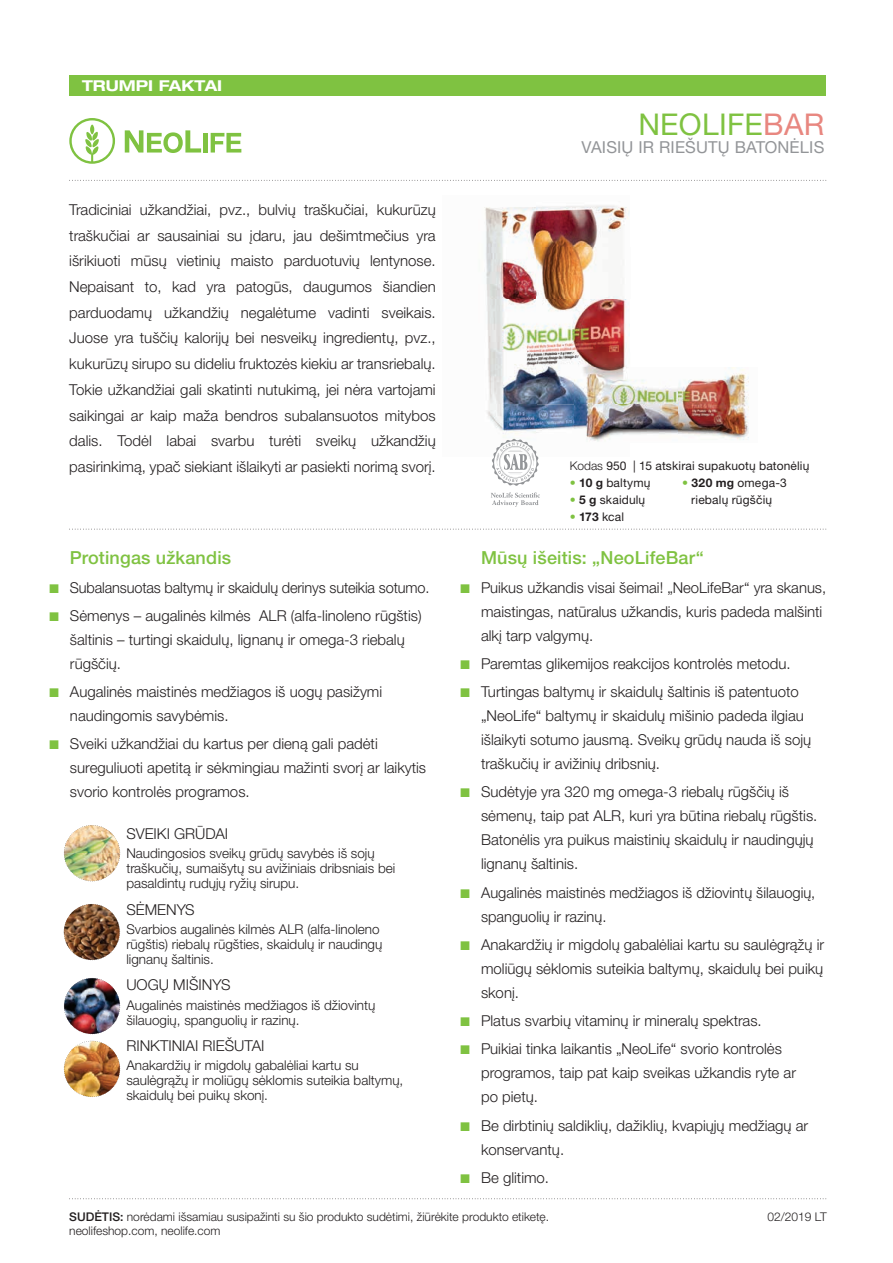
<style>
.page{position:relative;width:893px;height:1263px;background:#fff}
.page>*{position:absolute;margin:0;border:0;box-sizing:border-box;transform-origin:0 0}
.t1{font:30px "Helvetica Neue LTW1 G";letter-spacing:.01em;color:#7fc241}
.t2{font:500 18px "Helvetica Neue LTW1 G";letter-spacing:.01em;color:#7fc241}
.t3{font:16.5px "Helvetica Neue LTW1 G";letter-spacing:.01em;color:#939598}
.t4{font:300 15px/24px "Helvetica Neue LTW1 G";color:#231f20}
.t5{font:700 expanded 15px "Helvetica Neue LTW1 G";color:#fff}
.t6{font:300 13.5px/15px "Helvetica Neue LTW1 G";color:#231f20}
.t7{font:300 12px "Helvetica Neue LTW1 G";color:#231f20}
.t8{font:12px "Helvetica Neue LTW1 G";letter-spacing:.015em;color:#231f20}
.s1{color:#e88780}
.s2{font-weight:300}
.s3{color:#7fc241}
.s4{font-weight:700}
.s5{font-weight:500}
</style>
<div class="page">
<svg style="left:69px;top:118px;width:46px;height:46px"></svg>
<svg style="left:125px;top:130px;width:76px;height:23px"></svg>
<hr style="left:203px;top:133px;width:4px;height:20px;background:#7fc241">
<svg style="left:211px;top:133px;width:30px;height:20px"></svg>
<div style="left:69px;top:75px;width:757px;height:21px;background:#7fc241"></div>
<svg style="left:69px;top:180px;width:757px;height:1px"></svg>
<svg style="left:69px;top:1198px;width:757px;height:1px"></svg>
<img style="left:484px;top:205px;width:146px;height:234px">
<svg style="left:491px;top:492px;width:49px;height:15px"></svg>
<svg style="left:492px;top:439px;width:47px;height:47px"></svg>
<svg style="left:69px;top:529px;width:757px;height:1px"></svg>
<img style="left:575px;top:368px;width:174px;height:74px">
<img style="left:64px;top:825px;width:56px;height:56px">
<img style="left:64px;top:978px;width:56px;height:56px">
<img style="left:64px;top:1041px;width:56px;height:56px">
<svg style="left:64px;top:904px;width:56px;height:56px"></svg>
<p class="t5" style="left:82px;top:76px;width:142px">TRUMPI FAKTAI</p>
<p class="t4" style="left:69px;top:197px;width:368px;line-height:25.8px;text-align:justify">Tradiciniai užkandžiai, pvz., bulvių traškučiai, kukurūzų traškučiai ar sausainiai su įdaru, jau dešimtmečius yra išrikiuoti mūsų vietinių maisto parduotuvių lentynose.<br>Nepaisant to, kad yra patogūs, daugumos šiandien parduodamų užkandžių negalėtume vadinti sveikais.<br>Juose yra tuščių kalorijų bei nesveikų ingredientų, pvz., kukurūzų sirupo su dideliu fruktozės kiekiu ar transriebalų.<br>Tokie užkandžiai gali skatinti nutukimą, jei nėra vartojami saikingai ar kaip maža bendros subalansuotos mitybos dalis. Todėl labai svarbu turėti sveikų užkandžių pasirinkimą, ypač siekiant išlaikyti ar pasiekti norimą svorį.</p>
<p class="t2" style="left:70px;top:547px;width:163px">Protingas užkandis</p>
<p class="t4" style="left:70px;top:573px;width:361px;line-height:28.2px">Subalansuotas baltymų ir skaidulų derinys suteikia sotumo.<br>Sėmenys – augalinės kilmės ALR (alfa-linoleno rūgštis)</p>
<p class="t4" style="left:70px;top:627px;width:336px">šaltinis – turtingi skaidulų, lignanų ir omega-3 riebalų rūgščių.</p>
<p class="t4" style="left:70px;top:680px;width:314px">Augalinės maistinės medžiagos iš uogų pasižymi naudingomis savybėmis.</p>
<p class="t4" style="left:70px;top:732px;width:358px">Sveiki užkandžiai du kartus per dieną gali padėti sureguliuoti apetitą ir sėkmingiau mažinti svorį ar laikytis svorio kontrolės programos.</p>
<p class="t4" style="left:126px;top:821px;width:103px">SVEIKI GRŪDAI</p>
<p class="t6" style="left:126px;top:846px;width:270px">Naudingosios sveikų grūdų savybės iš sojų traškučių, sumaišytų su avižiniais dribsniais bei pasaldintų rudųjų ryžių sirupu.</p>
<p class="t4" style="left:126px;top:897px;width:70px">SĖMENYS</p>
<p class="t6" style="left:126px;top:921px;width:258px">Svarbios augalinės kilmės ALR (alfa-linoleno rūgštis) riebalų rūgšties, skaidulų ir naudingų lignanų šaltinis.</p>
<p class="t4" style="left:126px;top:973px;width:106px">UOGŲ MIŠINYS</p>
<p class="t6" style="left:126px;top:997px;width:251px">Augalinės maistinės medžiagos iš džiovintų šilauogių, spanguolių ir razinų.</p>
<p class="t4" style="left:126px;top:1034px;width:140px">RINKTINIAI RIEŠUTAI</p>
<p class="t6" style="left:126px;top:1058px;width:279px">Anakardžių ir migdolų gabalėliai kartu su saulėgrąžų ir moliūgų sėklomis suteikia baltymų, skaidulų bei puikų skonį.</p>
<h1 class="t1" style="left:638px;top:106px;width:188px">NEOLIFE<span class="s1">BAR</span></h1>
<p class="t3" style="left:582px;top:137px;width:244px">VAISIŲ IR RIEŠUTŲ BATONĖLIS</p>
<p class="t8" style="left:570px;top:459px;width:241px"><span class="s2">Kodas</span> 950 | 15 atskirai supakuotų batonėlių</p>
<p class="t8" style="left:570px;top:476px;width:82px"><span class="s3">•</span> <span class="s4">10 g</span> baltymų</p>
<p class="t8" style="left:682px;top:476px;width:106px"><span class="s3">•</span> <span class="s4">320 mg</span> omega-3</p>
<p class="t8" style="left:570px;top:493px;width:77px"><span class="s3">•</span> <span class="s4">5 g</span> skaidulų</p>
<p class="t8" style="left:691px;top:493px;width:82px">riebalų rūgščių</p>
<p class="t8" style="left:570px;top:510px;width:56px"><span class="s3">•</span> <span class="s4">173</span> kcal</p>
<p class="t2" style="left:481px;top:547px;width:224px">Mūsų išeitis: „NeoLifeBar“</p>
<p class="t4" style="left:481px;top:575px;width:347px">Puikus užkandis visai šeimai! „NeoLifeBar“ yra skanus, maistingas, natūralus užkandis, kuris padeda malšinti alkį tarp valgymų.</p>
<p class="t4" style="left:481px;top:649px;width:319px;line-height:28.2px">Paremtas glikemijos reakcijos kontrolės metodu.<br>Turtingas baltymų ir skaidulų šaltinis iš patentuoto</p>
<p class="t4" style="left:481px;top:704px;width:332px">„NeoLife“ baltymų ir skaidulų mišinio padeda ilgiau išlaikyti sotumo jausmą. Sveikų grūdų nauda iš sojų traškučių ir avižinių dribsnių.</p>
<p class="t4" style="left:481px;top:780px;width:338px">Sudėtyje yra 320 mg omega-3 riebalų rūgščių iš sėmenų, taip pat ALR, kuri yra būtina riebalų rūgštis.<br>Batonėlis yra puikus maistinių skaidulų ir naudingųjų lignanų šaltinis.</p>
<p class="t4" style="left:481px;top:880px;width:336px">Augalinės maistinės medžiagos iš džiovintų šilauogių, spanguolių ir razinų.</p>
<p class="t4" style="left:481px;top:932px;width:345px;text-align:justify">Anakardžių ir migdolų gabalėliai kartu su saulėgrąžų ir moliūgų sėklomis suteikia baltymų, skaidulų bei puikų skonį.</p>
<p class="t4" style="left:481px;top:1007px;width:302px;line-height:28.2px">Platus svarbių vitaminų ir mineralų spektras.<br>Puikiai tinka laikantis „NeoLife“ svorio kontrolės</p>
<p class="t4" style="left:481px;top:1061px;width:317px">programos, taip pat kaip sveikas užkandis ryte ar po pietų.</p>
<p class="t4" style="left:481px;top:1113px;width:329px">Be dirbtinių saldiklių, dažiklių, kvapiųjų medžiagų ar konservantų.</p>
<p class="t4" style="left:481px;top:1165px;width:70px">Be glitimo.</p>
<p class="t7" style="left:69px;top:1209px;width:481px"><span class="s5">SUDĖTIS:</span> norėdami išsamiau susipažinti su šio produkto sudėtimi, žiūrėkite produkto etiketę.</p>
<p class="t7" style="left:767px;top:1209px;width:61px">02/2019 LT</p>
<p class="t7" style="left:69px;top:1223px;width:153px">neolifeshop.com, neolife.com</p>
</div>
